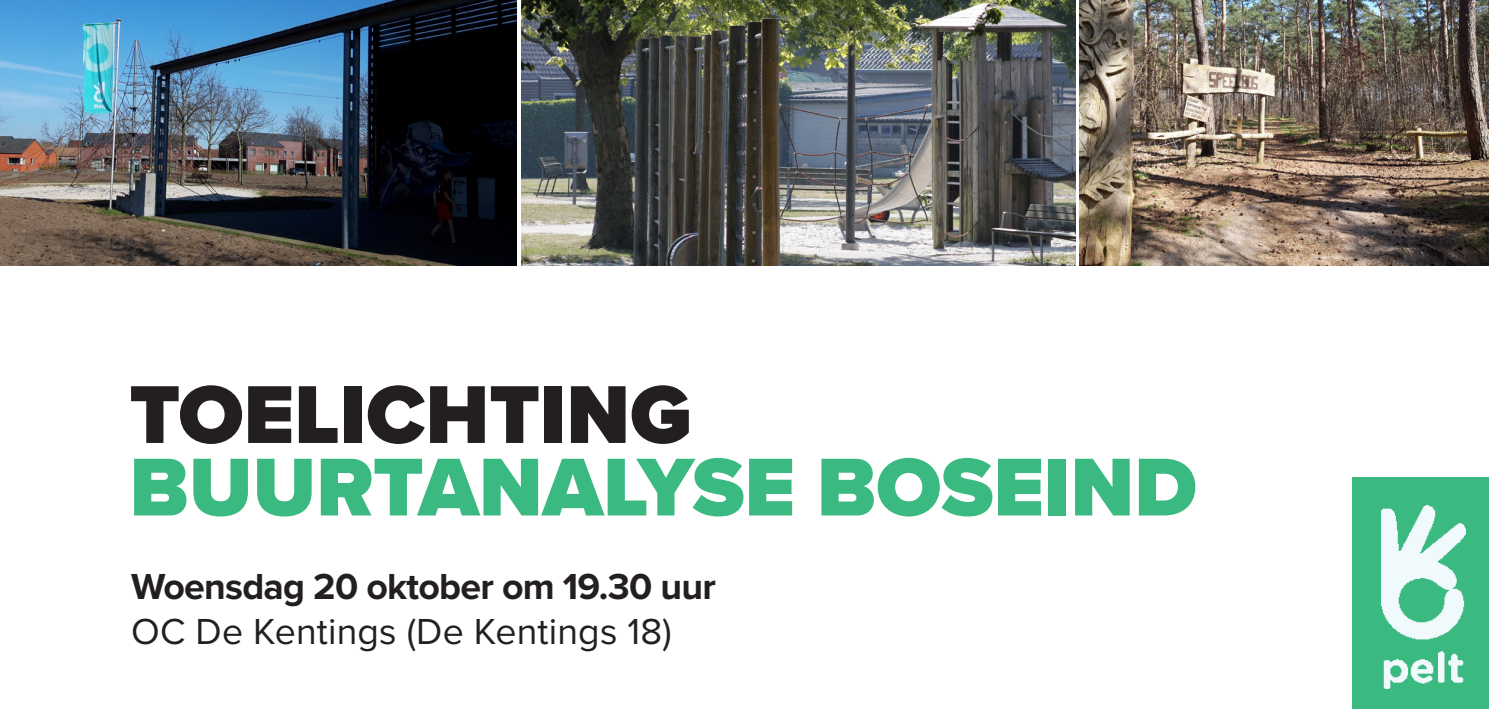
<style>
.page{position:relative;width:1489px;height:709px;background:#fff}
.page>*{position:absolute;margin:0;border:0;box-sizing:border-box;transform-origin:0 0}
.t1{font:900 85px "Proxima Nova";color:#3ab980}
.t2{font:900 85px "Proxima Nova";color:#231f20}
.t3{font:700 37.5px "Proxima Nova";letter-spacing:-.02em;color:#231f20}
.t4{font:37.5px "Proxima Nova";letter-spacing:.005em;color:#231f20}
</style>
<div class="page">
<div style="left:1352px;top:477px;width:136px;height:232px;background:#3ab980"></div>
<img style="left:1381px;top:505px;width:83px;height:183px">
<img style="left:0;top:0;width:516px;height:266px">
<img style="left:521px;top:0;width:554px;height:266px">
<img style="left:1079px;top:0;width:409px;height:266px">
<p class="t2" style="left:129px;top:351px;width:564px">TOELICHTING</p>
<p class="t1" style="left:129px;top:424px;width:1068px">BUURTANALYSE BOSEIND</p>
<p class="t3" style="left:131px;top:558px;width:586px">Woensdag 20 oktober om 19.30 uur</p>
<p class="t4" style="left:131px;top:603px;width:542px">OC De Kentings (De Kentings 18)</p>
</div>
